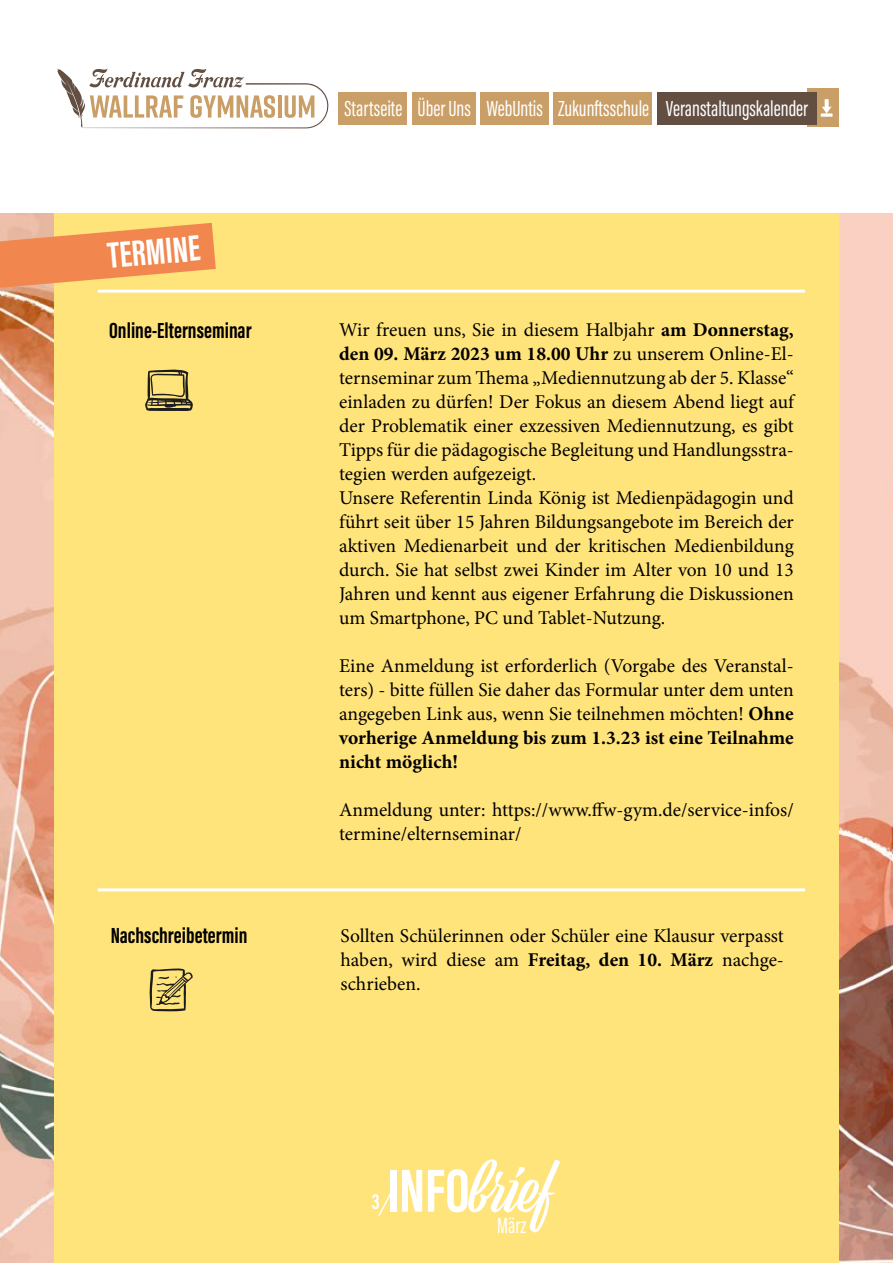
<style>
.page{position:relative;width:893px;height:1263px;background:#fff}
.page>*{position:absolute;margin:0;border:0;box-sizing:border-box;transform-origin:0 0}
.t1{font:62.7px "Viktor Script";color:#fff}
.t2{font:700 37.5px "Acumin Pro Extra Cond";color:#fff}
.t3{font:22.5px "Acumin Pro Extra Cond";color:#fff}
.t4{font:700 22.5px "Acumin Pro Extra Cond";color:#000}
.t5{font:700 22.5px "Acumin Pro Extra Cond";color:#fff}
.t6{font:19.5px/24px "Minion Pro";color:#000;text-align:justify}
.s1{font-weight:700}
.s2{font-family:"Acumin Pro Extra Cond";font-weight:700}
</style>
<div class="page">
<img style="left:0;top:213px;width:893px;height:1050px">
<div style="left:54px;top:207px;width:785px;height:1056px;background:#ffe37b"></div>
<svg style="left:0;top:223px;width:216px;height:65px"></svg>
<div style="left:0;top:0;width:893px;height:213px;background:#fff"></div>
<hr style="left:98px;top:888px;width:707px;height:3px;background:#fff">
<hr style="left:98px;top:290px;width:707px;height:3px;background:#fff">
<svg style="left:145px;top:369px;width:48px;height:42px"></svg>
<svg style="left:150px;top:968px;width:43px;height:43px"></svg>
<svg style="left:378px;top:1191px;width:14px;height:25px"></svg>
<div style="left:808px;top:89px;width:31px;height:38px;background:#ca9e67"></div>
<div style="left:339px;top:92px;width:68px;height:32px;background:#ca9e67"></div>
<div style="left:481px;top:92px;width:68px;height:32px;background:#ca9e67"></div>
<div style="left:657px;top:92px;width:159px;height:32px;background:#634e42"></div>
<div style="left:412px;top:92px;width:64px;height:32px;background:#ca9e67"></div>
<div style="left:553px;top:92px;width:99px;height:32px;background:#ca9e67"></div>
<svg style="left:57px;top:69px;width:271px;height:59px"></svg>
<svg style="left:821px;top:99px;width:12px;height:18px"></svg>
<h2 class="t2" style="left:106px;top:233px;width:94px;rotate:-5deg">TERMINE</h2>
<p class="t4" style="left:109px;top:317px;width:144px">Online-Elternseminar</p>
<p class="t4" style="left:111px;top:922px;width:138px">Nachschreibetermin</p>
<p class="t3" style="left:344px;top:95px;width:465px">Startseite Über Uns WebUntis Zukunftsschule Veranstaltungskalender</p>
<p class="t6" style="left:339px;top:318px;width:456px;text-align:left">Wir freuen uns, Sie in diesem Halbjahr <span class="s1">am Donnerstag, den 09. März 2023 um 18.00 Uhr</span> zu unserem Online-El&shy;ternseminar zum Thema „Mediennutzung ab der 5. Klasse“ einladen zu dürfen! Der Fokus an diesem Abend liegt auf der Problematik einer exzessiven Mediennutzung, es gibt Tipps für die pädagogische Begleitung und Handlungsstra&shy;tegien werden aufgezeigt.<br>Unsere Referentin Linda König ist Medienpädagogin und führt seit über 15 Jahren Bildungsangebote im Bereich der aktiven Medienarbeit und der kritischen Medienbildung durch. Sie hat selbst zwei Kinder im Alter von 10 und 13<br>Jahren und kennt aus eigener Erfahrung die Diskussionen um Smartphone, PC und Tablet-Nutzung.</p>
<p class="t6" style="left:339px;top:654px;width:456px">Eine Anmeldung ist erforderlich (Vorgabe des Veranstal&shy;ters) - bitte füllen Sie daher das Formular unter dem unten angegeben Link aus, wenn Sie teilnehmen möchten! <span class="s1">Ohne vorherige Anmeldung bis zum 1.3.23 ist eine Teilnahme nicht möglich!</span></p>
<p class="t6" style="left:339px;top:798px;width:456px">Anmeldung unter: https://www.ffw-gym.de/service-infos/ termine/elternseminar/</p>
<p class="t6" style="left:341px;top:924px;width:445px">Sollten Schülerinnen oder Schüler eine Klausur verpasst haben, wird diese am <span class="s1">Freitag, den 10. März</span> nachge&shy;schrieben.</p>
<p class="t5" style="left:372px;top:1188px;width:9px">3</p>
<h1 class="t1" style="left:387px;top:1153px;width:167px"><span class="s2">INFO</span>brief</h1>
<p class="t3" style="left:497px;top:1212px;width:31px">März</p>
</div>
